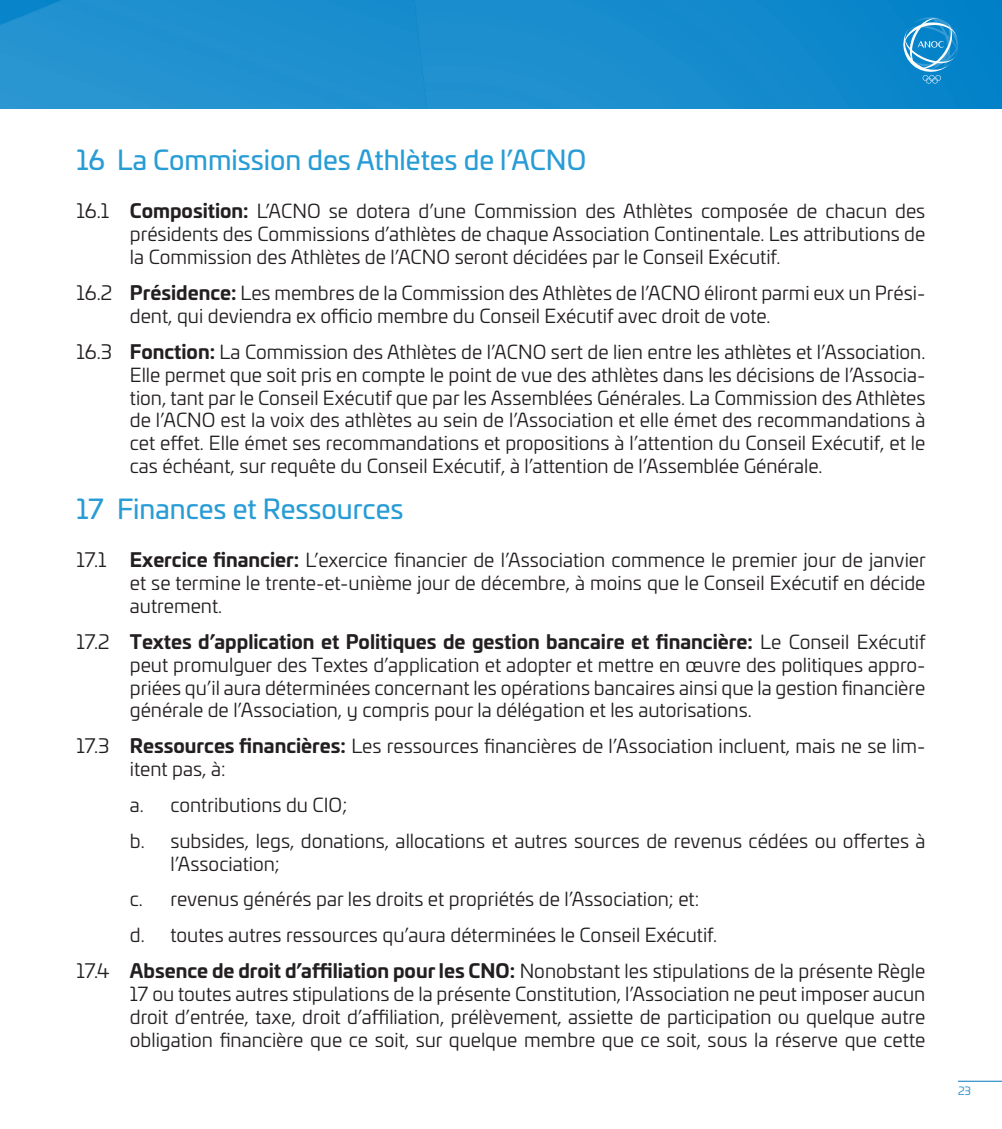
<style>
.page{position:relative;width:1002px;height:1129px;background:#fff}
.page>*{position:absolute;margin:0;border:0;box-sizing:border-box;transform-origin:0 0}
.t1{font:27px "Univia Pro";color:#289cd5}
.t2{font:19.12px/22.9px "Univia Pro";color:#231f20;text-align:justify}
.t3{font:11.25px "Univia Pro";color:#1d87c4}
.s1{font-size:19.8px}
.s2{font-weight:700}
</style>
<div class="page">
<hr style="left:957px;top:1081px;width:44px;height:1px;background:#1d87c4">
<img style="left:0;top:0;width:1001px;height:108px">
<svg style="left:903px;top:17px;width:54px;height:67px;background:#359ad3"></svg>
<p class="t1" style="left:77px;top:140px;width:511px">16 La Commission des Athlètes de l’ACNO</p>
<p class="t2" style="left:130px;top:199px;width:797px;text-indent:-53px"><span class="s1">16.1</span> <span class="s2">Composition:</span> L’ACNO se dotera d’une Commission des Athlètes composée de chacun des présidents des Commissions d’athlètes de chaque Association Continentale. Les attributions de la Commission des Athlètes de l’ACNO seront décidées par le Conseil Exécutif.</p>
<p class="t2" style="left:130px;top:281px;width:797px;text-indent:-53px"><span class="s1">16.2</span> <span class="s2">Présidence:</span> Les membres de la Commission des Athlètes de l’ACNO éliront parmi eux un Prési&shy;dent, qui deviendra ex officio membre du Conseil Exécutif avec droit de vote.</p>
<p class="t2" style="left:130px;top:339px;width:797px;text-indent:-53px"><span class="s1">16.3</span> <span class="s2">Fonction:</span> La Commission des Athlètes de l’ACNO sert de lien entre les athlètes et l’Association.<br>Elle permet que soit pris en compte le point de vue des athlètes dans les décisions de l’Associa&shy;tion, tant par le Conseil Exécutif que par les Assemblées Générales. La Commission des Athlètes de l’ACNO est la voix des athlètes au sein de l’Association et elle émet des recommandations à cet effet. Elle émet ses recommandations et propositions à l’attention du Conseil Exécutif, et le cas échéant, sur requête du Conseil Exécutif, à l’attention de l’Assemblée Générale.</p>
<p class="t1" style="left:77px;top:488px;width:328px">17 Finances et Ressources</p>
<p class="t2" style="left:130px;top:548px;width:797px;text-indent:-53px"><span class="s1">17.1</span> <span class="s2">Exercice financier:</span> L’exercice financier de l’Association commence le premier jour de janvier et se termine le trente-et-unième jour de décembre, à moins que le Conseil Exécutif en décide autrement.</p>
<p class="t2" style="left:130px;top:629px;width:797px;text-indent:-53px"><span class="s1">17.2</span> <span class="s2">Textes d’application et Politiques de gestion bancaire et financière:</span> Le Conseil Exécutif peut promulguer des Textes d’application et adopter et mettre en œuvre des politiques appro&shy;priées qu’il aura déterminées concernant les opérations bancaires ainsi que la gestion financière générale de l’Association, y compris pour la délégation et les autorisations.</p>
<p class="t2" style="left:130px;top:734px;width:797px;text-indent:-53px"><span class="s1">17.3</span> <span class="s2">Ressources financières:</span> Les ressources financières de l’Association incluent, mais ne se lim&shy;itent pas, à:</p>
<p class="t2" style="left:130px;top:792px;width:219px">a. contributions du CIO;</p>
<p class="t2" style="left:170px;top:828px;width:756px;text-indent:-40px">b. subsides, legs, donations, allocations et autres sources de revenus cédées ou offertes à l’Association;</p>
<p class="t2" style="left:130px;top:887px;width:570px">c. revenus générés par les droits et propriétés de l’Association; et:</p>
<p class="t2" style="left:130px;top:922px;width:588px">d. toutes autres ressources qu’aura déterminées le Conseil Exécutif.</p>
<p class="t2" style="left:130px;top:958px;width:797px;text-indent:-53px"><span class="s1">17.4</span> <span class="s2">Absence de droit d’affiliation pour les CNO:</span> Nonobstant les stipulations de la présente Règle 17 ou toutes autres stipulations de la présente Constitution, l’Association ne peut imposer aucun droit d’entrée, taxe, droit d’affiliation, prélèvement, assiette de participation ou quelque autre obligation financière que ce soit, sur quelque membre que ce soit, sous la réserve que cette</p>
<p class="t3" style="left:957px;top:1082px;width:15px">23</p>
</div>
